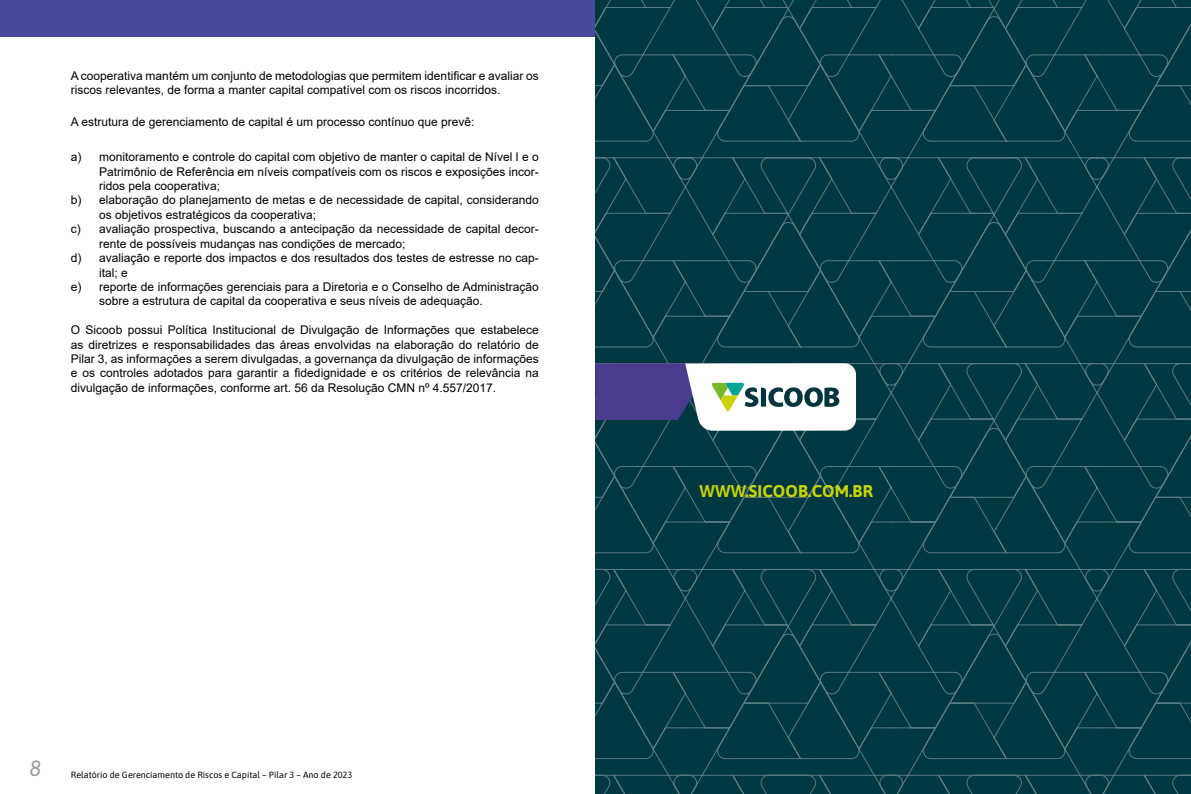
<style>
.page{position:relative;width:1191px;height:794px;background:#fff}
.page>*{position:absolute;margin:0;border:0;box-sizing:border-box;transform-origin:0 0}
.t1{font:italic 22px "Asap";color:#9d9d9c}
.t2{font:700 17px "Asap";letter-spacing:.01em;color:#c8d400}
.t3{font:12px/14.4px "Arial";color:#000}
.t4{font:9px "Asap";color:#000}
</style>
<div class="page">
<div style="left:0;top:0;width:1191px;height:36px;background:#4b4999"></div>
<svg style="left:595px;top:0;width:596px;height:794px;background:#0a3f4a"></svg>
<p class="t3" style="left:71px;top:68px;width:469px">A cooperativa mantém um conjunto de metodologias que permitem identificar e avaliar os riscos relevantes, de forma a manter capital compatível com os riscos incorridos.</p>
<p class="t3" style="left:71px;top:115px;width:405px">A estrutura de gerenciamento de capital é um processo contínuo que prevê:</p>
<p class="t3" style="left:71px;top:150px;width:469px">a) monitoramento e controle do capital com objetivo de manter o capital de Nível I e o</p>
<p class="t3" style="left:99px;top:164px;width:441px">Patrimônio de Referência em níveis compatíveis com os riscos e exposições incor-</p>
<p class="t3" style="left:99px;top:179px;width:122px">ridos pela cooperativa;</p>
<p class="t3" style="left:71px;top:193px;width:469px">b) elaboração do planejamento de metas e de necessidade de capital, considerando</p>
<p class="t3" style="left:99px;top:207px;width:218px">os objetivos estratégicos da cooperativa;</p>
<p class="t3" style="left:71px;top:222px;width:469px">c) avaliação prospectiva, buscando a antecipação da necessidade de capital decor-</p>
<p class="t3" style="left:99px;top:236px;width:308px">rente de possíveis mudanças nas condições de mercado;</p>
<p class="t3" style="left:71px;top:251px;width:469px">d) avaliação e reporte dos impactos e dos resultados dos testes de estresse no cap-</p>
<p class="t3" style="left:99px;top:265px;width:30px">ital; e</p>
<p class="t3" style="left:71px;top:279px;width:469px">e) reporte de informações gerenciais para a Diretoria e o Conselho de Administração</p>
<p class="t3" style="left:99px;top:294px;width:385px">sobre a estrutura de capital da cooperativa e seus níveis de adequação.</p>
<p class="t3" style="left:71px;top:323px;width:469px;text-align:justify">O Sicoob possui Política Institucional de Divulgação de Informações que estabelece as diretrizes e responsabilidades das áreas envolvidas na elaboração do relatório de Pilar 3, as informações a serem divulgadas, a governança da divulgação de informações e os controles adotados para garantir a fidedignidade e os critérios de relevância na divulgação de informações, conforme art. 56 da Resolução CMN nº 4.557/2017.</p>
<h1 class="t1" style="left:30px;top:753px;width:13px">8</h1>
<p class="t4" style="left:71px;top:769px;width:283px">Relatório de Gerenciamento de Riscos e Capital – Pilar 3 – Ano de 2023</p>
<h2 class="t2" style="left:699px;top:479px;width:175px">WWW.SICOOB.COM.BR</h2>
</div>
